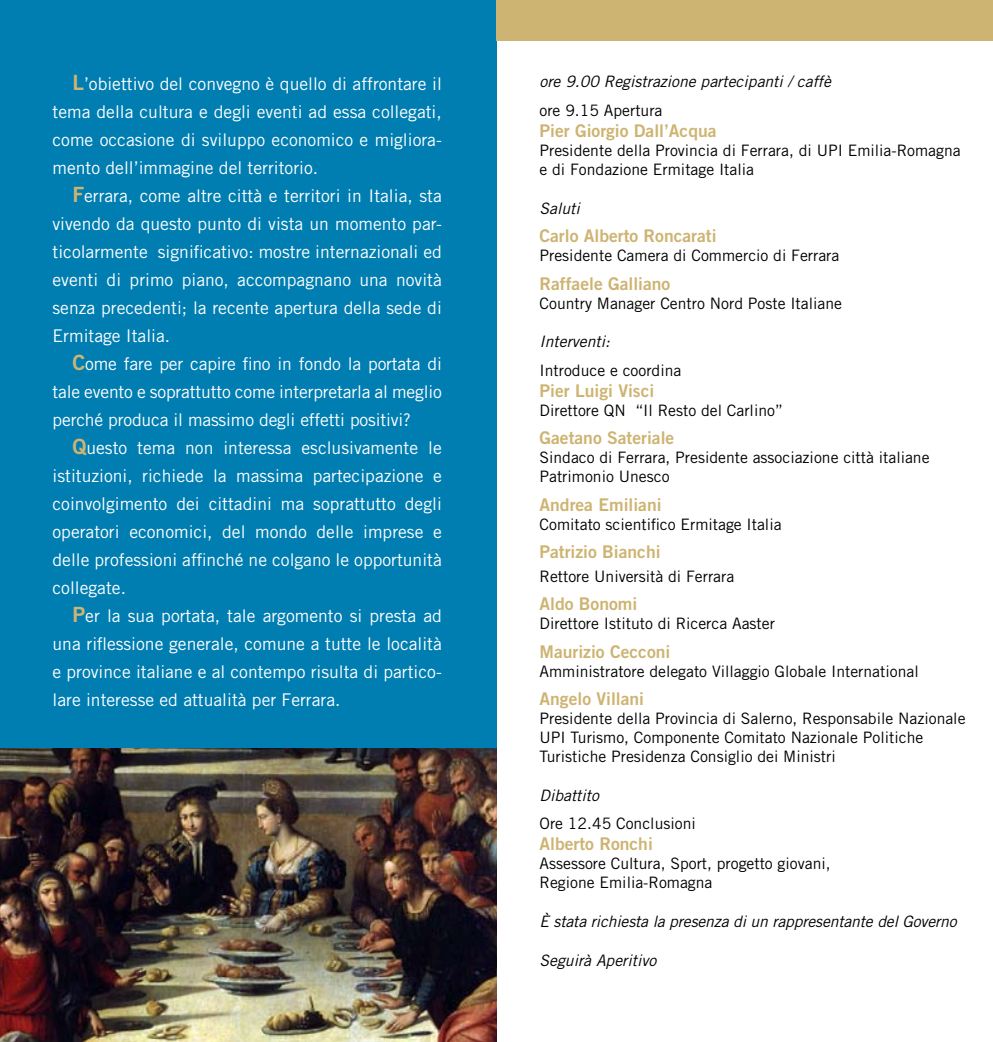
<style>
.page{position:relative;width:993px;height:1042px;background:#fff}
.page>*{position:absolute;margin:0;border:0;box-sizing:border-box;transform-origin:0 0}
.t1{font:17.5px/28px "Trade Gothic LT Std";color:#fff;text-align:justify}
.t2{font:17.5px "Trade Gothic LT Std Bd 2";color:#ceb472}
.t3{font:15.75px/18.9px "Trade Gothic LT Std";color:#000}
.t4{font:italic 15.75px "Trade Gothic LT Std";color:#000}
.s1{font-family:"Trade Gothic LT Std Bd 2";font-size:21px;color:#ceb472}
</style>
<div class="page">
<div style="left:0;top:0;width:496px;height:1042px;background:#007eb2"></div>
<div style="left:496px;top:0;width:496px;height:41px;background:#ceb472"></div>
<img style="left:0;top:748px;width:496px;height:294px">
<p class="t1" style="left:53px;top:69px;width:391px;text-indent:20px"><span class="s1">L</span>’obiettivo del convegno è quello di affrontare il tema della cultura e degli eventi ad essa collegati, come occasione di sviluppo economico e migliora&shy;mento dell’immagine del territorio.</p>
<p class="t1" style="left:53px;top:181px;width:391px;text-indent:20px"><span class="s1">F</span>errara, come altre città e territori in Italia, sta vivendo da questo punto di vista un momento par&shy;ticolarmente significativo: mostre internazionali ed eventi di primo piano, accompagnano una novità senza precedenti; la recente apertura della sede di Ermitage Italia.</p>
<p class="t1" style="left:53px;top:349px;width:391px;text-indent:20px"><span class="s1">C</span>ome fare per capire fino in fondo la portata di tale evento e soprattutto come interpretarla al meglio perché produca il massimo degli effetti positivi?</p>
<p class="t1" style="left:53px;top:433px;width:391px;text-indent:20px"><span class="s1">Q</span>uesto tema non interessa esclusivamente le istituzioni, richiede la massima partecipazione e coinvolgimento dei cittadini ma soprattutto degli operatori economici, del mondo delle imprese e delle professioni affinché ne colgano le opportunità collegate.</p>
<p class="t1" style="left:53px;top:601px;width:390px;text-indent:20px"><span class="s1">P</span>er la sua portata, tale argomento si presta ad una riflessione generale, comune a tutte le località e province italiane e al contempo risulta di partico&shy;lare interesse ed attualità per Ferrara.</p>
<p class="t4" style="left:539px;top:72px;width:294px">ore 9.00 Registrazione partecipanti / caffè</p>
<p class="t3" style="left:539px;top:101px;width:124px">ore 9.15 Apertura</p>
<p class="t2" style="left:539px;top:120px;width:178px">Pier Giorgio Dall’Acqua</p>
<p class="t3" style="left:539px;top:141px;width:422px">Presidente della Provincia di Ferrara, di UPI Emilia-Romagna e di Fondazione Ermitage Italia</p>
<p class="t4" style="left:539px;top:199px;width:42px">Saluti</p>
<p class="t2" style="left:539px;top:225px;width:178px">Carlo Alberto Roncarati</p>
<p class="t3" style="left:539px;top:246px;width:301px">Presidente Camera di Commercio di Ferrara</p>
<p class="t2" style="left:539px;top:272px;width:132px">Raffaele Galliano</p>
<p class="t3" style="left:539px;top:293px;width:304px">Country Manager Centro Nord Poste Italiane</p>
<p class="t4" style="left:539px;top:332px;width:72px">Interventi:</p>
<p class="t3" style="left:539px;top:361px;width:143px">Introduce e coordina</p>
<p class="t2" style="left:539px;top:380px;width:116px">Pier Luigi Visci</p>
<p class="t3" style="left:539px;top:401px;width:245px">Direttore QN “Il Resto del Carlino”</p>
<p class="t2" style="left:539px;top:427px;width:136px">Gaetano Sateriale</p>
<p class="t3" style="left:539px;top:448px;width:391px">Sindaco di Ferrara, Presidente associazione città italiane<br>Patrimonio Unesco</p>
<p class="t2" style="left:539px;top:494px;width:124px">Andrea Emiliani</p>
<p class="t3" style="left:539px;top:514px;width:243px">Comitato scientifico Ermitage Italia</p>
<p class="t2" style="left:539px;top:541px;width:123px">Patrizio Bianchi</p>
<p class="t3" style="left:539px;top:567px;width:196px">Rettore Università di Ferrara</p>
<p class="t2" style="left:539px;top:593px;width:99px">Aldo Bonomi</p>
<p class="t3" style="left:539px;top:614px;width:237px">Direttore Istituto di Ricerca Aaster</p>
<p class="t2" style="left:539px;top:641px;width:132px">Maurizio Cecconi</p>
<p class="t3" style="left:539px;top:661px;width:380px">Amministratore delegato Villaggio Globale International</p>
<p class="t2" style="left:539px;top:688px;width:106px">Angelo Villani</p>
<p class="t3" style="left:539px;top:709px;width:427px">Presidente della Provincia di Salerno, Responsabile Nazionale<br>UPI Turismo, Componente Comitato Nazionale Politiche<br>Turistiche Presidenza Consiglio dei Ministri</p>
<p class="t4" style="left:539px;top:785px;width:61px">Dibattito</p>
<p class="t3" style="left:539px;top:814px;width:158px">Ore 12.45 Conclusioni</p>
<p class="t2" style="left:539px;top:833px;width:115px">Alberto Ronchi</p>
<p class="t3" style="left:539px;top:854px;width:292px">Assessore Cultura, Sport, progetto giovani,<br>Regione Emilia-Romagna</p>
<p class="t4" style="left:539px;top:912px;width:418px">è stata richiesta la presenza di un rappresentante del Governo</p>
<p class="t4" style="left:539px;top:950px;width:118px">Seguirà Aperitivo</p>
</div>
